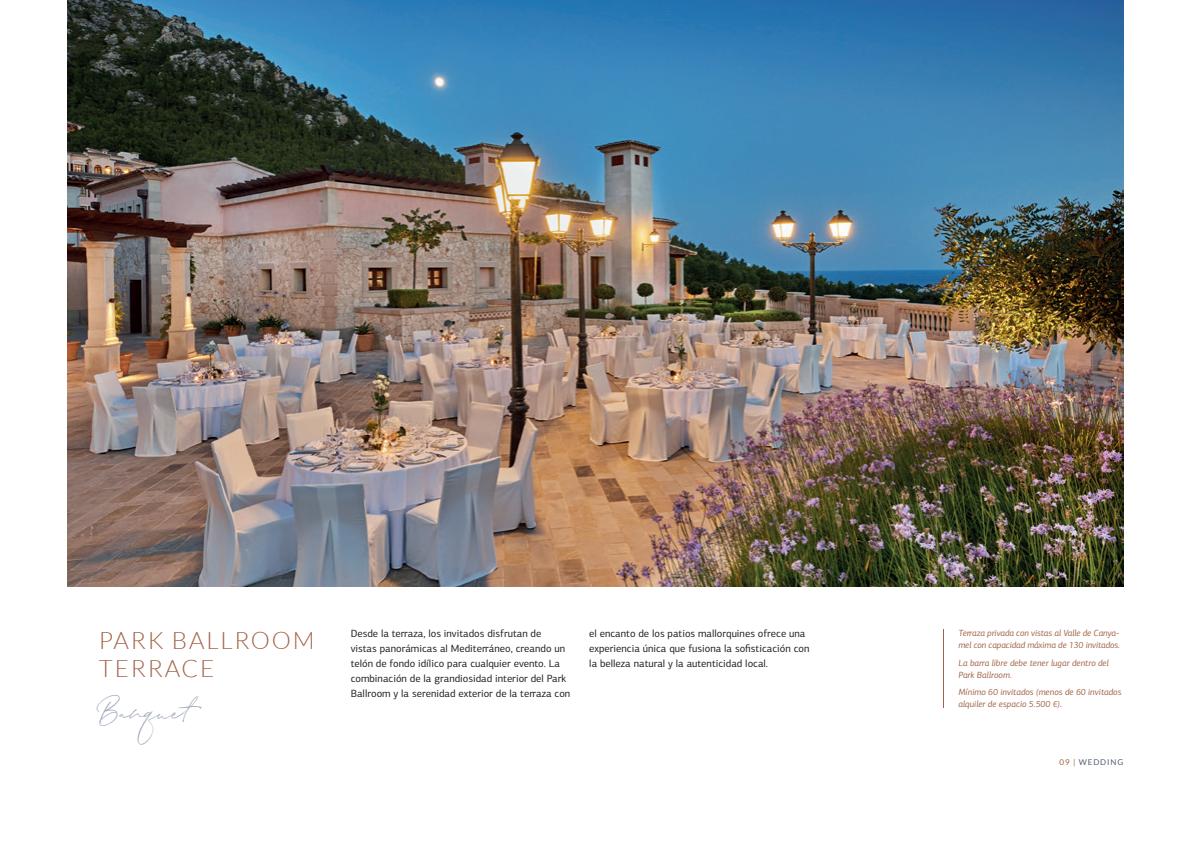
<style>
.page{position:relative;width:1191px;height:842px;background:#fff}
.page>*{position:absolute;margin:0;border:0;box-sizing:border-box;transform-origin:0 0}
.t1{font:32px "Stay Classy Duo Script Brush";color:#9da5ba}
.t2{font:300 24px/28px "Lato";letter-spacing:.075em;color:#a26448}
.t3{font:10.5px/15px "PF Centro Sans Pro";color:#231f20}
.t4{font:italic 9px/12px "PF Centro Sans Pro";color:#a26448}
.t5{font:8px "Lato";letter-spacing:.11em;color:#525a71}
.s1{color:#a26448}
</style>
<div class="page">
<img style="left:68px;top:0;width:1055px;height:587px">
<hr style="left:943px;top:629px;width:1px;height:78px;background:#a26448">
<h2 class="t2" style="left:99px;top:626px;width:217px">PARK BALLROOM<br>TERRACE</h2>
<h1 class="t1" style="left:99px;top:689px;width:105px">Banquet</h1>
<p class="t3" style="left:351px;top:626px;width:221px">Desde la terraza, los invitados disfrutan de<br>vistas panorámicas al Mediterráneo, creando un telón de fondo idílico para cualquier evento. La combinación de la grandiosidad interior del Park Ballroom y la serenidad exterior de la terraza con</p>
<p class="t3" style="left:589px;top:626px;width:222px">el encanto de los patios mallorquines ofrece una experiencia única que fusiona la sofisticación con la belleza natural y la autenticidad local.</p>
<p class="t4" style="left:958px;top:627px;width:163px">Terraza privada con vistas al Valle de Canya&shy;mel con capacidad máxima de 130 invitados.</p>
<p class="t4" style="left:958px;top:657px;width:152px">La barra libre debe tener lugar dentro del<br>Park Ballroom.</p>
<p class="t4" style="left:958px;top:686px;width:165px">Mínimo 60 invitados (menos de 60 invitados alquiler de espacio 5.500 €).</p>
<p class="t5" style="left:1059px;top:757px;width:65px"><span class="s1">09 |</span> WEDDING</p>
</div>
